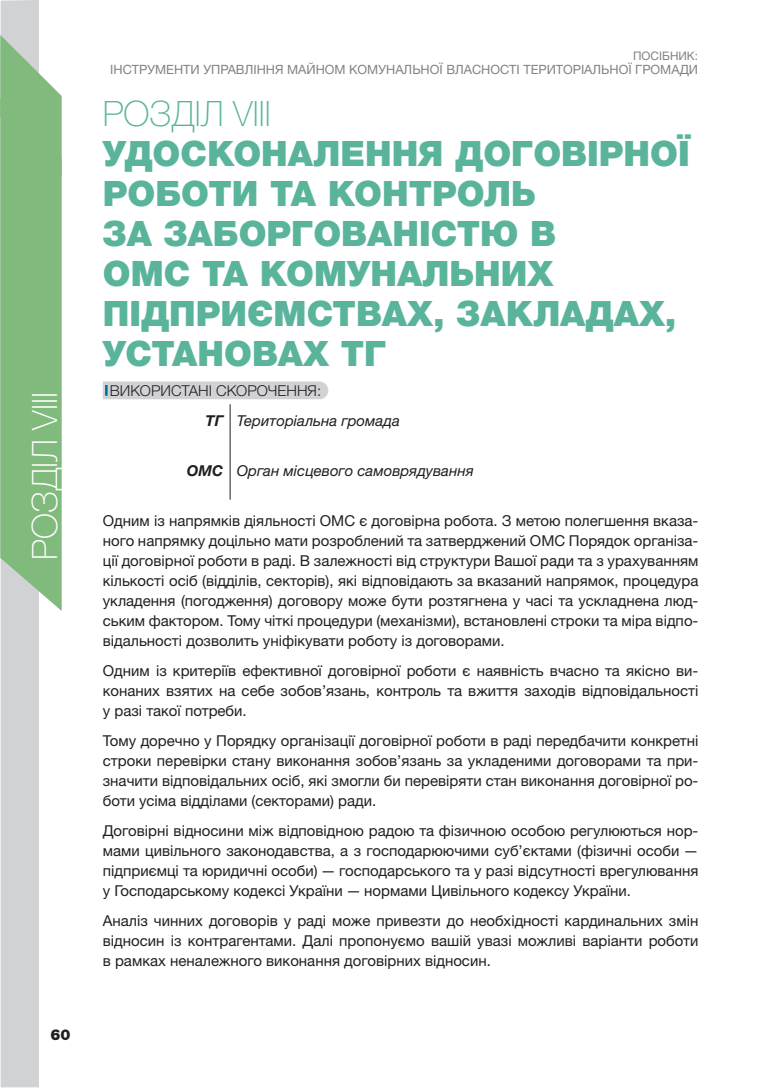
<style>
.page{position:relative;width:780px;height:1088px;background:#fff}
.page>*{position:absolute;margin:0;border:0;box-sizing:border-box;transform-origin:0 0}
.t1{font:900 35px/40px "Helvetica Neue LTW1 G";color:#5ab49c}
.t2{font:100 35px "Helvetica Neue LTW1 G";color:#fff}
.t3{font:100 35px "Helvetica Neue LTW1 G";color:#5ab49c}
.t4{font:15px/20px "Helvetica Neue LTW1 G";color:#231f20;text-align:justify}
.t5{font:300 15px/30px "Helvetica Neue LTW1 G";color:#231f20}
.t6{font:italic 15px "Helvetica Neue LTW1 G";color:#1f1e20}
.t7{font:900 15px "Helvetica Neue LTW1 G";color:#231f20}
.t8{font:12.75px "Helvetica Neue LTW1 G";color:#808285}
.t9{font:11.75px "Helvetica Neue LTW1 G";color:#808285}
.s1{font-weight:700;font-style:italic;color:#1f1e20}
.s2{font-weight:400;font-style:italic;color:#1f1e20}
.s3{font-weight:700}
</style>
<div class="page">
<div style="left:1px;top:0;width:38px;height:1087px;background:#d1d2d4"></div>
<svg style="left:0;top:35px;width:62px;height:576px;background:#8abf88"></svg>
<svg style="left:103px;top:381px;width:225px;height:18px;background:#d1d2d5"></svg>
<hr style="left:230px;top:404px;width:1px;height:48px;background:#231f20">
<hr style="left:230px;top:452px;width:1px;height:48px;background:#231f20">
<h1 class="t2" style="left:24px;top:560px;width:169px;rotate:-90deg">РОЗДІЛ VIII</h1>
<p class="t7" style="left:51px;top:1025px;width:22px">60</p>
<p class="t9" style="left:633px;top:49px;width:66px">ПОСІБНИК:</p>
<p class="t8" style="left:110px;top:62px;width:589px">ІНСТРУМЕНТИ УПРАВЛІННЯ МАЙНОМ КОМУНАЛЬНОЇ ВЛАСНОСТІ ТЕРИТОРІАЛЬНОЇ ГРОМАДИ</p>
<h1 class="t3" style="left:103px;top:92px;width:169px">РОЗДІЛ VIII</h1>
<h1 class="t1" style="left:103px;top:133px;width:588px">УДОСКОНАЛЕННЯ ДОГОВІРНОЇ<br>РОБОТИ ТА КОНТРОЛЬ<br>ЗА ЗАБОРГОВАНІСТЮ В<br>ОМС ТА КОМУНАЛЬНИХ<br>ПІДПРИЄМСТВАХ, ЗАКЛАДАХ,<br>УСТАНОВАХ ТГ</h1>
<p class="t5" style="left:206px;top:375px;width:196px;text-indent:-96px">ВИКОРИСТАНІ СКОРОЧЕННЯ:<br><span class="s1">ТГ</span> <span class="s2">Територіальна громада</span></p>
<p class="t6" style="left:187px;top:461px;width:288px"><span class="s3">ОМС</span> Орган місцевого самоврядування</p>
<p class="t4" style="left:103px;top:510px;width:597px">Одним із напрямків діяльності ОМС є договірна робота. З метою полегшення вказа&shy;ного напрямку доцільно мати розроблений та затверджений ОМС Порядок організа&shy;ції договірної роботи в раді. В залежності від структури Вашої ради та з урахуванням кількості осіб (відділів, секторів), які відповідають за вказаний напрямок, процедура укладення (погодження) договору може бути розтягнена у часі та ускладнена люд&shy;ським фактором. Тому чіткі процедури (механізми), встановлені строки та міра відпо&shy;відальності дозволить уніфікувати роботу із договорами.</p>
<p class="t4" style="left:103px;top:660px;width:597px">Одним із критеріїв ефективної договірної роботи є наявність вчасно та якісно ви&shy;конаних взятих на себе зобов’язань, контроль та вжиття заходів відповідальності у разі такої потреби.</p>
<p class="t4" style="left:103px;top:730px;width:597px">Тому доречно у Порядку організації договірної роботи в раді передбачити конкретні строки перевірки стану виконання зобов’язань за укладеними договорами та при&shy;значити відповідальних осіб, які змогли би перевіряти стан виконання договірної ро&shy;боти усіма відділами (секторами) ради.</p>
<p class="t4" style="left:103px;top:820px;width:597px">Договірні відносини між відповідною радою та фізичною особою регулюються нор&shy;мами цивільного законодавства, а з господарюючими суб’єктами (фізичні особи — підприємці та юридичні особи) — господарського та у разі відсутності врегулювання у Господарському кодексі України — нормами Цивільного кодексу України.</p>
<p class="t4" style="left:103px;top:910px;width:597px">Аналіз чинних договорів у раді може привезти до необхідності кардинальних змін відносин із контрагентами. Далі пропонуємо вашій увазі можливі варіанти роботи в рамках неналежного виконання договірних відносин.</p>
</div>
